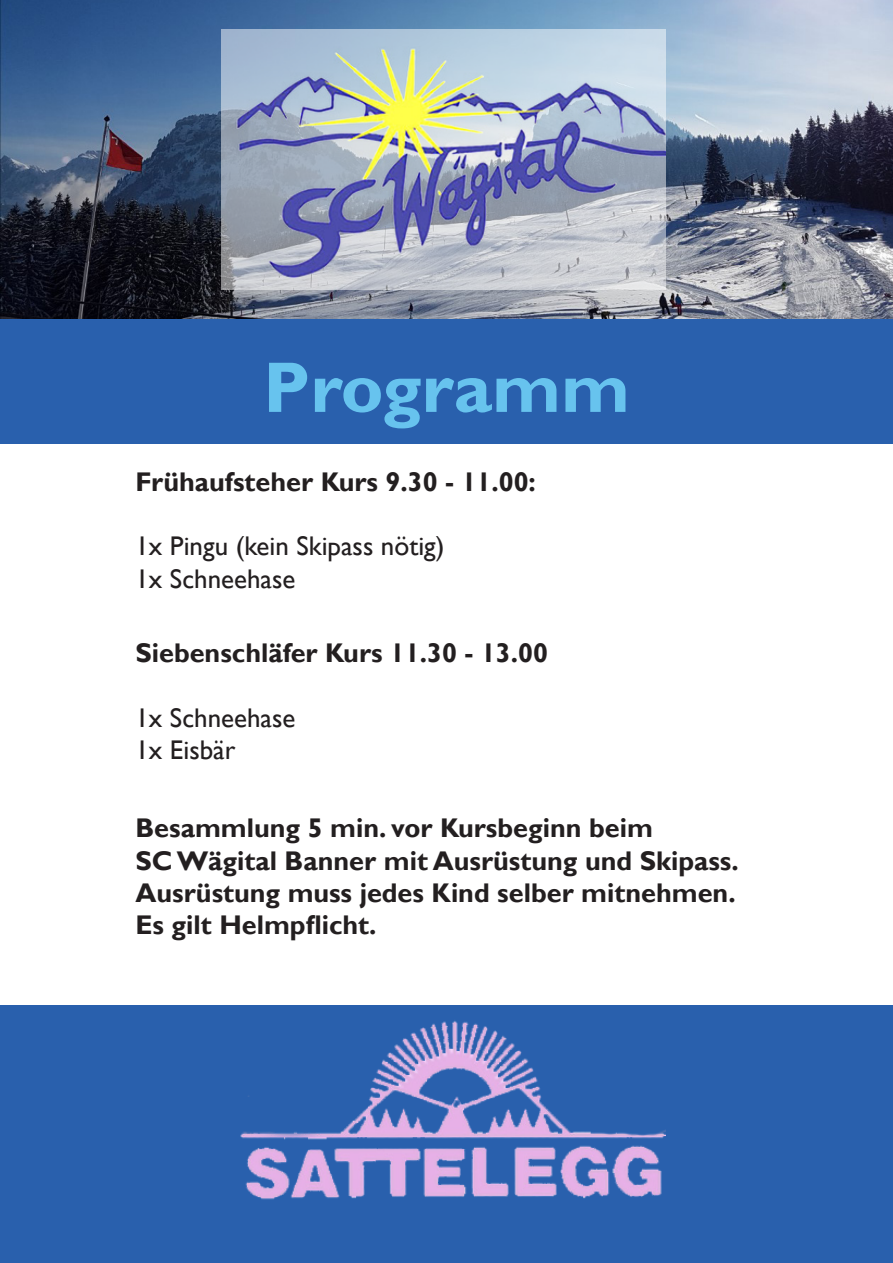
<style>
.page{position:relative;width:893px;height:1263px;background:#fff}
.page>*{position:absolute;margin:0;border:0;box-sizing:border-box;transform-origin:0 0}
.t1{font:700 72px "Gill Sans";color:#67c3ee}
.t2{font:700 27px "Gill Sans";color:#231f20}
.t3{font:27px "Gill Sans";color:#231f20}
</style>
<div class="page">
<img style="left:0;top:0;width:893px;height:319px">
<img style="left:222px;top:30px;width:443px;height:259px">
<div style="left:0;top:1006px;width:893px;height:257px;background:#2960ad"></div>
<img style="left:240px;top:1021px;width:425px;height:179px">
<div style="left:0;top:319px;width:893px;height:124px;background:#2960ad"></div>
<p class="t1" style="left:263px;top:344px;width:368px">Programm</p>
<p class="t2" style="left:135px;top:465px;width:402px">Frühaufsteher Kurs 9.30 - 11.00:</p>
<p class="t3" style="left:135px;top:531px;width:311px">1x Pingu (kein Skipass nötig)</p>
<p class="t3" style="left:135px;top:563px;width:161px">1x Schneehase</p>
<p class="t2" style="left:135px;top:636px;width:414px">Siebenschläfer Kurs 11.30 - 13.00</p>
<p class="t3" style="left:135px;top:702px;width:161px">1x Schneehase</p>
<p class="t3" style="left:135px;top:734px;width:102px">1x Eisbär</p>
<p class="t2" style="left:135px;top:812px;width:519px">Besammlung 5 min. vor Kursbeginn beim</p>
<p class="t2" style="left:135px;top:844px;width:605px">SC Wägital Banner mit Ausrüstung und Skipass.</p>
<p class="t2" style="left:135px;top:877px;width:602px">Ausrüstung muss jedes Kind selber mitnehmen.</p>
<p class="t2" style="left:135px;top:909px;width:243px">Es gilt Helmpflicht.</p>
</div>
